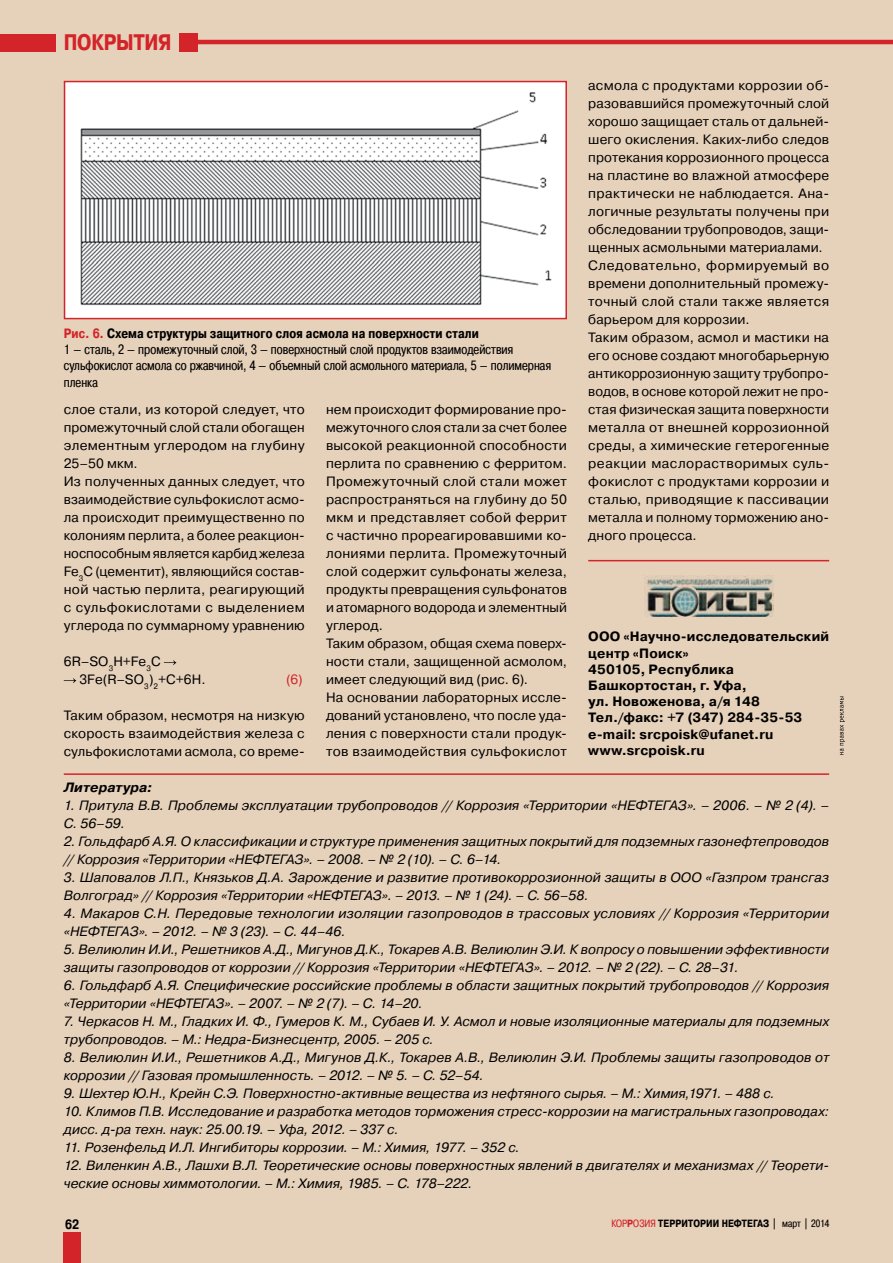
<style>
.page{position:relative;width:893px;height:1263px;background:#e6d1ba}
.page>*{position:absolute;margin:0;border:0;box-sizing:border-box;transform-origin:0 0}
.t1{font:700 22.5px "Pragmatica Cond C";letter-spacing:-.01em;color:#d3242a}
.t2{font:13.5px/18px "Pragmatica C";letter-spacing:.015em;color:#000}
.t3{font:italic 13.5px/18px "Pragmatica C";letter-spacing:.005em;color:#000}
.t4{font:13.5px/16.2px "Pragmatica Cond C";letter-spacing:.005em;color:#000}
.t5{font:700 13.5px/16.2px "Pragmatica C";letter-spacing:.015em;color:#000}
.t6{font:italic 700 13.5px "Pragmatica C";letter-spacing:.01em;color:#000}
.t7{font:13.5px "Pragmatica C";color:#d3242a}
.t8{font:700 13.5px "Pragmatica Cond C";color:#000}
.t9{font:700 10.5px "Pragmatica Cond C";letter-spacing:.015em;color:#000}
.s1{font-weight:700;color:#d3242a}
.s2{font-weight:700}
.s3{font-weight:400;color:#d3242a}
.s4{color:#d3242a}
.s5{font-family:"Pragmatica Light C"}
.s6{font-weight:400}
</style>
<div class="page">
<div style="left:64px;top:1232px;width:17px;height:31px;background:#d3242a"></div>
<div style="left:0;top:34px;width:55px;height:17px;background:#d3242a"></div>
<hr style="left:191px;top:40px;width:702px;height:4px;background:#d3242a">
<div style="left:180px;top:33px;width:18px;height:18px;background:#d3242a"></div>
<svg style="left:164px;top:660px;width:12px;height:5px"></svg>
<svg style="left:64px;top:678px;width:12px;height:5px"></svg>
<hr style="left:588px;top:560px;width:241px;height:1px;background:#d3242a">
<img style="left:644px;top:575px;width:129px;height:42px">
<svg style="left:840px;top:696px;width:5px;height:59px"></svg>
<hr style="left:64px;top:773px;width:765px;height:2px;background:#d3242a">
<img style="left:67px;top:84px;width:497px;height:232px">
<div style="left:64px;top:81px;width:503px;height:238px;border:2px solid #d3242a"></div>
<h1 class="t1" style="left:64px;top:30px;width:109px">ПОКРЫТИЯ</h1>
<p class="t4" style="left:64px;top:325px;width:489px"><span class="s1">Рис. 6.</span> <span class="s2">Схема структуры защитного слоя асмола на поверхности стали<br></span>1 – сталь, 2 – промежуточный слой, 3 – поверхностный слой продуктов взаимодействия сульфокислот асмола со ржавчиной, 4 – объемный слой асмольного материала, 5 – полимерная пленка</p>
<p class="t2" style="left:64px;top:400px;width:242px">слое стали, из которой следует, что промежуточный слой стали обогащен элементным углеродом на глубину 25–50 мкм.<br>Из полученных данных следует, что взаимодействие сульфокислот асмо&shy;ла происходит преимущественно по колониям перлита, а более реакцион&shy;носпособным является карбид железа Fe<sub>3</sub>C (цементит), являющийся состав&shy;ной частью перлита, реагирующий с сульфокислотами с выделением углерода по суммарному уравнению</p>
<p class="t2" style="left:79px;top:652px;width:128px;text-indent:-16px">6R–SO<sub>3</sub>H+Fe<sub>3</sub>C<br>3Fe(R–SO<sub>3</sub>)<sub>2</sub>+C+6H.</p>
<p class="t7" style="left:286px;top:672px;width:18px">(6)</p>
<p class="t2" style="left:64px;top:706px;width:242px;text-align:justify">Таким образом, несмотря на низкую скорость взаимодействия железа с сульфокислотами асмола, со време-</p>
<p class="t2" style="left:326px;top:400px;width:242px">нем происходит формирование про&shy;межуточного слоя стали за счет более высокой реакционной способности перлита по сравнению с ферритом.<br>Промежуточный слой стали может распространяться на глубину до 50 мкм и представляет собой феррит с частично прореагировавшими ко&shy;лониями перлита. Промежуточный слой содержит сульфонаты железа, продукты превращения сульфонатов и атомарного водорода и элементный углерод.<br>Таким образом, общая схема поверх&shy;ности стали, защищенной асмолом, имеет следующий вид (рис. 6).<br>На основании лабораторных иссле&shy;дований установлено, что после уда&shy;ления с поверхности стали продук&shy;тов взаимодействия сульфокислот</p>
<p class="t2" style="left:588px;top:76px;width:242px">асмола с продуктами коррозии об&shy;разовавшийся промежуточный слой хорошо защищает сталь от дальней&shy;шего окисления. Каких-либо следов протекания коррозионного процесса на пластине во влажной атмосфере практически не наблюдается. Ана&shy;логичные результаты получены при обследовании трубопроводов, защи&shy;щенных асмольными материалами.<br>Следовательно, формируемый во времени дополнительный промежу&shy;точный слой стали также является барьером для коррозии.<br>Таким образом, асмол и мастики на его основе создают многобарьерную антикоррозионную защиту трубопро&shy;водов, в основе которой лежит не про&shy;стая физическая защита поверхности металла от внешней коррозионной среды, а химические гетерогенные реакции маслорастворимых суль&shy;фокислот с продуктами коррозии и сталью, приводящие к пассивации металла и полному торможению ано&shy;дного процесса.</p>
<p class="t5" style="left:588px;top:629px;width:242px">ООО «Научно-исследовательский центр «Поиск»<br>450105, Республика<br>Башкортостан, г. Уфа,<br>ул. Новоженова, а/я 148<br>Тел./факс: +7 (347) 284-35-53 е-mail: srcpoisk@ufanet.ru www.srcpoisk.ru</p>
<p class="t6" style="left:64px;top:780px;width:90px">Литература:</p>
<p class="t3" style="left:64px;top:796px;width:767px">1. Притула В.В. Проблемы эксплуатации трубопроводов // Коррозия «Территории «НЕФТЕГАЗ». – 2006. – № 2 (4). –<br>С. 56–59.</p>
<p class="t3" style="left:64px;top:832px;width:767px">2. Гольдфарб А.Я. О классификации и структуре применения защитных покрытий для подземных газонефтепроводов // Коррозия «Территории «НЕФТЕГАЗ». – 2008. – № 2 (10). – С. 6–14.</p>
<p class="t3" style="left:64px;top:868px;width:767px">3. Шаповалов Л.П., Князьков Д.А. Зарождение и развитие противокоррозионной защиты в ООО «Газпром трансгаз<br>Волгоград» // Коррозия «Территории «НЕФТЕГАЗ». – 2013. – № 1 (24). – С. 56–58.</p>
<p class="t3" style="left:64px;top:904px;width:767px">4. Макаров С.Н. Передовые технологии изоляции газопроводов в трассовых условиях // Коррозия «Территории «НЕФТЕГАЗ». – 2012. – № 3 (23). – С. 44–46.</p>
<p class="t3" style="left:64px;top:940px;width:767px">5. Велиюлин И.И., Решетников А.Д., Мигунов Д.К., Токарев А.В. Велиюлин Э.И. К вопросу о повышении эффективности защиты газопроводов от коррозии // Коррозия «Территории «НЕФТЕГАЗ». – 2012. – № 2 (22). – С. 28–31.</p>
<p class="t3" style="left:64px;top:976px;width:767px">6. Гольдфарб А.Я. Специфические российские проблемы в области защитных покрытий трубопроводов // Коррозия «Территории «НЕФТЕГАЗ». – 2007. – № 2 (7). – С. 14–20.</p>
<p class="t3" style="left:64px;top:1012px;width:767px">7. Черкасов Н. М., Гладких И. Ф., Гумеров К. М., Субаев И. У. Асмол и новые изоляционные материалы для подземных трубопроводов. – М.: Недра-Бизнесцентр, 2005. – 205 с.</p>
<p class="t3" style="left:64px;top:1048px;width:767px">8. Велиюлин И.И., Решетников А.Д., Мигунов Д.К., Токарев А.В., Велиюлин Э.И. Проблемы защиты газопроводов от коррозии // Газовая промышленность. – 2012. – № 5. – С. 52–54.</p>
<p class="t3" style="left:64px;top:1084px;width:712px">9. Шехтер Ю.Н., Крейн С.Э. Поверхностно-активные вещества из нефтяного сырья. – М.: Химия,1971. – 488 с.</p>
<p class="t3" style="left:64px;top:1102px;width:767px">10. Климов П.В. Исследование и разработка методов торможения стресс-коррозии на магистральных газопроводах: дисс. д-ра техн. наук: 25.00.19. – Уфа, 2012. – 337 с.</p>
<p class="t3" style="left:64px;top:1138px;width:457px">11. Розенфельд И.Л. Ингибиторы коррозии. – М.: Химия, 1977. – 352 с.</p>
<p class="t3" style="left:64px;top:1156px;width:767px">12. Виленкин А.В., Лашхи В.Л. Теоретические основы поверхностных явлений в двигателях и механизмах // Теорети&shy;ческие основы химмотологии. – М.: Химия, 1985. – С. 178–222.</p>
<p class="t8" style="left:65px;top:1216px;width:16px">62</p>
<p class="t9" style="left:611px;top:1218px;width:219px"><span class="s3">КОР</span><span class="s4">Р</span><span class="s3">ОЗИЯ</span> ТЕРРИТОРИИ НЕФТЕГАЗ <span class="s5">|</span> <span class="s6">март</span> <span class="s5">|</span> <span class="s6">2014</span></p>
</div>
